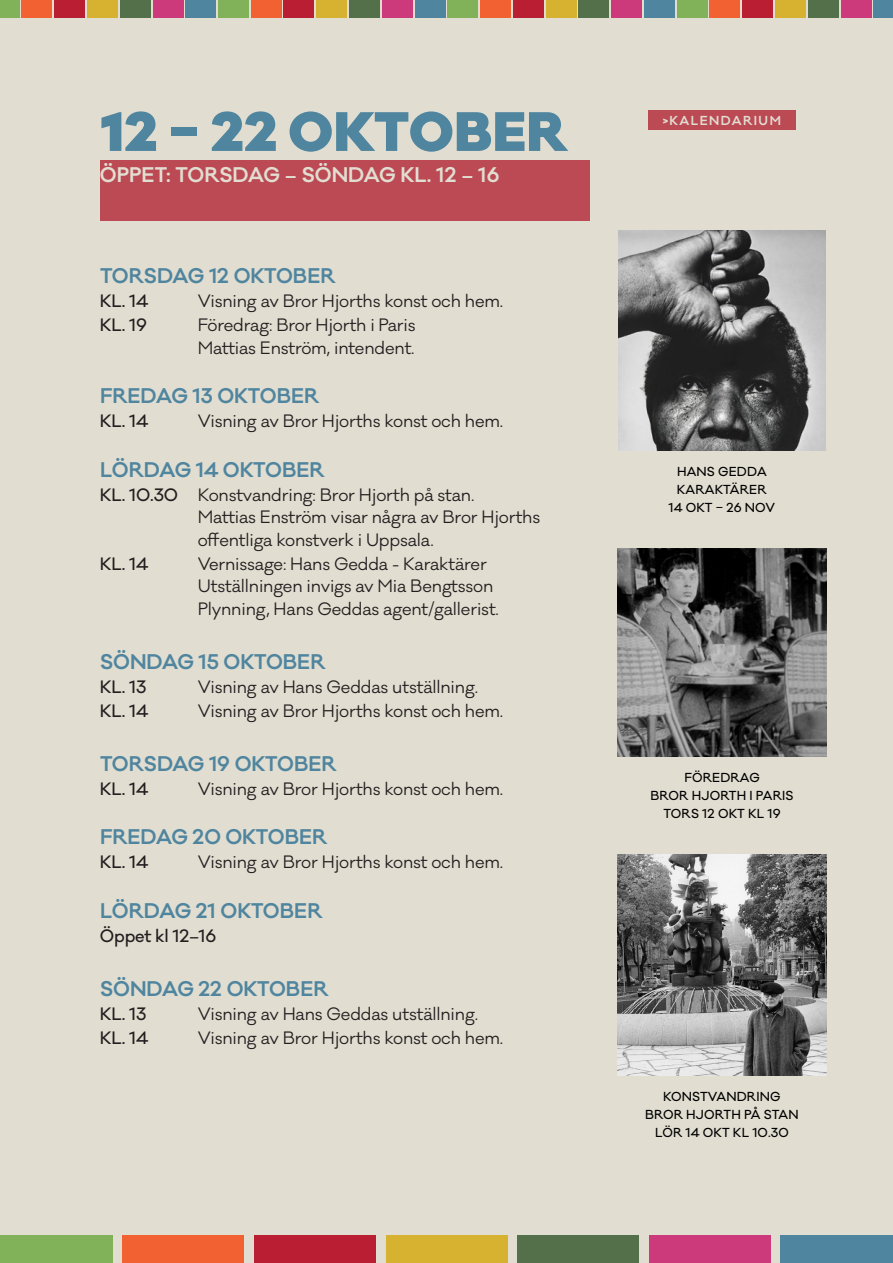
<style>
.page{position:relative;width:893px;height:1263px;background:#e1ded1}
.page>*{position:absolute;margin:0;border:0;box-sizing:border-box;transform-origin:0 0}
.t1{font:900 51px "Galano Classic";letter-spacing:.005em;color:#50859f}
.t2{font:600 19.5px "Galano Classic";color:#50859f}
.t3{font:600 19.5px "Galano Classic";color:#e1ded1}
.t4{font:16.5px/22.5px "Galano Classic";letter-spacing:-.01em;color:#231f20}
.t5{font:500 16.5px "Galano Classic";letter-spacing:-.01em;color:#231f20}
.t6{font:500 12px "Galano Classic";letter-spacing:.015em;color:#000}
.t7{font:600 12px "Galano Classic";letter-spacing:.12em;color:#e1ded1}
.s1{font-weight:500}
</style>
<div class="page">
<div style="left:317px;top:0;width:30px;height:17px;background:#d7b230"></div>
<div style="left:349px;top:0;width:31px;height:17px;background:#54704a"></div>
<div style="left:415px;top:0;width:30px;height:17px;background:#50859f"></div>
<div style="left:382px;top:0;width:30px;height:17px;background:#cd3a7c"></div>
<div style="left:153px;top:0;width:30px;height:17px;background:#cd3a7c"></div>
<div style="left:186px;top:0;width:30px;height:17px;background:#50859f"></div>
<div style="left:251px;top:0;width:30px;height:17px;background:#f16131"></div>
<div style="left:218px;top:0;width:31px;height:17px;background:#81b259"></div>
<div style="left:284px;top:0;width:30px;height:17px;background:#ba1e33"></div>
<div style="left:0;top:0;width:19px;height:17px;background:#81b259"></div>
<div style="left:22px;top:0;width:30px;height:17px;background:#f16131"></div>
<div style="left:87px;top:0;width:30px;height:17px;background:#d7b230"></div>
<div style="left:54px;top:0;width:31px;height:17px;background:#ba1e33"></div>
<div style="left:120px;top:0;width:30px;height:17px;background:#54704a"></div>
<div style="left:775px;top:0;width:31px;height:17px;background:#d7b230"></div>
<div style="left:808px;top:0;width:30px;height:17px;background:#54704a"></div>
<div style="left:874px;top:0;width:19px;height:17px;background:#50859f"></div>
<div style="left:841px;top:0;width:30px;height:17px;background:#cd3a7c"></div>
<div style="left:612px;top:0;width:30px;height:17px;background:#cd3a7c"></div>
<div style="left:644px;top:0;width:31px;height:17px;background:#50859f"></div>
<div style="left:710px;top:0;width:30px;height:17px;background:#f16131"></div>
<div style="left:677px;top:0;width:30px;height:17px;background:#81b259"></div>
<div style="left:743px;top:0;width:30px;height:17px;background:#ba1e33"></div>
<div style="left:448px;top:0;width:30px;height:17px;background:#81b259"></div>
<div style="left:480px;top:0;width:31px;height:17px;background:#f16131"></div>
<div style="left:546px;top:0;width:30px;height:17px;background:#d7b230"></div>
<div style="left:513px;top:0;width:30px;height:17px;background:#ba1e33"></div>
<div style="left:579px;top:0;width:30px;height:17px;background:#54704a"></div>
<div style="left:122px;top:1236px;width:122px;height:27px;background:#f16131"></div>
<div style="left:254px;top:1236px;width:122px;height:27px;background:#ba1e33"></div>
<div style="left:386px;top:1236px;width:121px;height:27px;background:#d7b230"></div>
<div style="left:517px;top:1236px;width:122px;height:27px;background:#54704a"></div>
<div style="left:781px;top:1236px;width:112px;height:27px;background:#50859f"></div>
<div style="left:649px;top:1236px;width:122px;height:27px;background:#cd3a7c"></div>
<div style="left:0;top:1236px;width:112px;height:27px;background:#81b259"></div>
<div style="left:100px;top:160px;width:490px;height:61px;background:#bb4a55"></div>
<div style="left:648px;top:111px;width:148px;height:19px;background:#bb4a55"></div>
<img style="left:618px;top:230px;width:208px;height:220px">
<img style="left:618px;top:855px;width:208px;height:221px">
<img style="left:618px;top:549px;width:208px;height:208px">
<p class="t1" style="left:100px;top:97px;width:468px">12 – 22 OKTOBER</p>
<p class="t3" style="left:100px;top:162px;width:401px">ÖPPET: TORSDAG – SÖNDAG KL. 12 – 16</p>
<p class="t2" style="left:100px;top:263px;width:237px">TORSDAG 12 OKTOBER</p>
<p class="t5" style="left:100px;top:290px;width:50px">KL. 14</p>
<p class="t4" style="left:198px;top:290px;width:307px">Visning av Bror Hjorths konst och hem.</p>
<p class="t5" style="left:100px;top:314px;width:49px">KL. 19</p>
<p class="t4" style="left:198px;top:314px;width:219px">Föredrag: Bror Hjorth i Paris</p>
<p class="t4" style="left:198px;top:337px;width:218px">Mattias Enström, intendent.</p>
<p class="t2" style="left:100px;top:383px;width:221px">FREDAG 13 OKTOBER</p>
<p class="t5" style="left:100px;top:410px;width:50px">KL. 14</p>
<p class="t4" style="left:198px;top:410px;width:307px">Visning av Bror Hjorths konst och hem.</p>
<p class="t2" style="left:100px;top:456px;width:226px">LÖRDAG 14 OKTOBER</p>
<p class="t4" style="left:100px;top:484px;width:376px"><span class="s1">KL. 10.30</span> Konstvandring: Bror Hjorth på stan.</p>
<p class="t4" style="left:198px;top:506px;width:344px">Mattias Enström visar några av Bror Hjorths offentliga konstverk i Uppsala.</p>
<p class="t5" style="left:100px;top:553px;width:50px">KL. 14</p>
<p class="t4" style="left:198px;top:553px;width:291px">Vernissage: Hans Gedda - Karaktärer</p>
<p class="t4" style="left:198px;top:575px;width:303px">Utställningen invigs av Mia Bengtsson<br>Plynning, Hans Geddas agent/gallerist.</p>
<p class="t2" style="left:100px;top:648px;width:227px">SÖNDAG 15 OKTOBER</p>
<p class="t5" style="left:100px;top:676px;width:48px">KL. 13</p>
<p class="t4" style="left:198px;top:676px;width:282px">Visning av Hans Geddas utställning.</p>
<p class="t5" style="left:100px;top:700px;width:50px">KL. 14</p>
<p class="t4" style="left:198px;top:700px;width:307px">Visning av Bror Hjorths konst och hem.</p>
<p class="t2" style="left:100px;top:750px;width:238px">TORSDAG 19 OKTOBER</p>
<p class="t5" style="left:100px;top:778px;width:50px">KL. 14</p>
<p class="t4" style="left:198px;top:778px;width:307px">Visning av Bror Hjorths konst och hem.</p>
<p class="t2" style="left:100px;top:824px;width:229px">FREDAG 20 OKTOBER</p>
<p class="t5" style="left:100px;top:851px;width:50px">KL. 14</p>
<p class="t4" style="left:198px;top:851px;width:307px">Visning av Bror Hjorths konst och hem.</p>
<p class="t2" style="left:100px;top:897px;width:224px">LÖRDAG 21 OKTOBER</p>
<p class="t5" style="left:100px;top:925px;width:118px">Öppet kl 12–16</p>
<p class="t2" style="left:100px;top:975px;width:230px">SÖNDAG 22 OKTOBER</p>
<p class="t5" style="left:100px;top:1003px;width:48px">KL. 13</p>
<p class="t4" style="left:198px;top:1003px;width:282px">Visning av Hans Geddas utställning.</p>
<p class="t5" style="left:100px;top:1027px;width:50px">KL. 14</p>
<p class="t4" style="left:198px;top:1027px;width:307px">Visning av Bror Hjorths konst och hem.</p>
<p class="t7" style="left:663px;top:113px;width:120px">&gt;KALENDARIUM</p>
<p class="t6" style="left:677px;top:463px;width:91px">HANS GEDDA</p>
<p class="t6" style="left:677px;top:481px;width:91px">KARAKTÄRER</p>
<p class="t6" style="left:668px;top:499px;width:108px">14 OKT – 26 NOV</p>
<p class="t6" style="left:684px;top:769px;width:77px">FÖREDRAG</p>
<p class="t6" style="left:651px;top:787px;width:145px">BROR HJORTH I PARIS</p>
<p class="t6" style="left:663px;top:805px;width:119px">TORS 12 OKT KL 19</p>
<p class="t6" style="left:663px;top:1088px;width:119px">KONSTVANDRING</p>
<p class="t6" style="left:645px;top:1106px;width:155px">BROR HJORTH PÅ STAN</p>
<p class="t6" style="left:655px;top:1124px;width:135px">LÖR 14 OKT KL 10.30</p>
</div>
